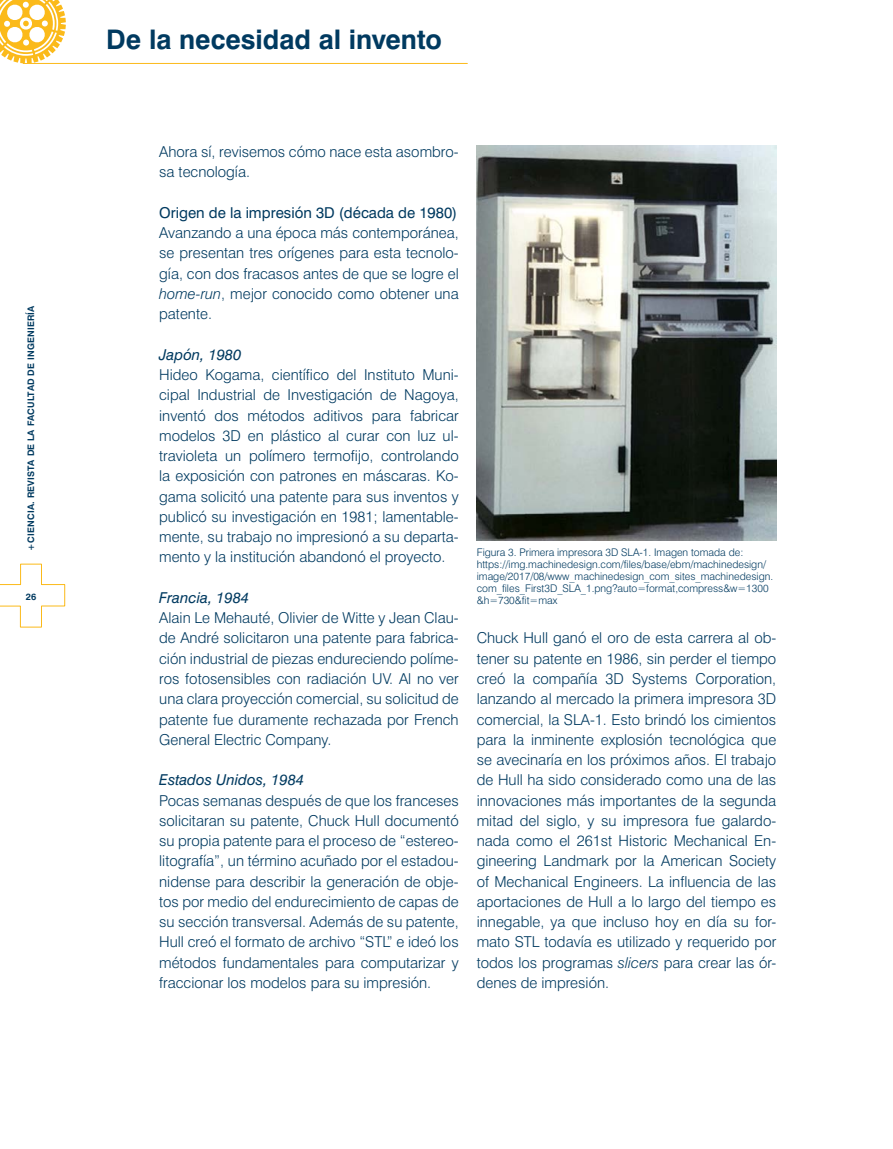
<style>
.page{position:relative;width:893px;height:1149px;background:#fff}
.page>*{position:absolute;margin:0;border:0;box-sizing:border-box;transform-origin:0 0}
.t1{font:700 27px "Swiss 721";color:#003a60}
.t2{font:300 15px/20.2px "Swiss 721";color:#003a60;text-align:justify}
.t3{font:italic 15px "Swiss 721";color:#003a60}
.t4{font:15px "Swiss 721 Roman";color:#003a60}
.t5{font:300 10.5px/12px "Swiss 721";color:#003a60}
.t6{font:700 9.15px "Swiss 721";color:#003a60}
.t7{font:700 9px "Swiss 721";letter-spacing:.02em;color:#003a60}
.s1{font-style:italic}
</style>
<div class="page">
<svg style="left:0;top:0;width:66px;height:63px"></svg>
<hr style="left:23px;top:63px;width:444px;height:1px;background:#fbba1a">
<svg style="left:0;top:563px;width:65px;height:64px"></svg>
<img style="left:476px;top:145px;width:300px;height:395px">
<p class="t7" style="left:26px;top:550px;width:246px;rotate:-90deg">+CIENCIA. REVISTA DE LA FACULTAD DE INGENIERÍA</p>
<p class="t6" style="left:26px;top:590px;width:12px">26</p>
<h1 class="t1" style="left:106px;top:23px;width:337px">De la necesidad al invento</h1>
<p class="t2" style="left:159px;top:141px;width:301px">Ahora sí, revisemos cómo nace esta asombro&shy;sa tecnología.</p>
<p class="t4" style="left:159px;top:203px;width:300px">Origen de la impresión 3D (década de 1980)</p>
<p class="t2" style="left:159px;top:222px;width:301px">Avanzando a una época más contemporánea, se presentan tres orígenes para esta tecnolo&shy;gía, con dos fracasos antes de que se logre el <span class="s1">home-run</span>, mejor conocido como obtener una patente.</p>
<p class="t3" style="left:159px;top:345px;width:84px">Japón, 1980</p>
<p class="t2" style="left:159px;top:364px;width:301px">Hideo Kogama, científico del Instituto Muni&shy;cipal Industrial de Investigación de Nagoya, inventó dos métodos aditivos para fabricar modelos 3D en plástico al curar con luz ul&shy;travioleta un polímero termofijo, controlando la exposición con patrones en máscaras. Ko&shy;gama solicitó una patente para sus inventos y publicó su investigación en 1981; lamentable&shy;mente, su trabajo no impresionó a su departa&shy;mento y la institución abandonó el proyecto.</p>
<p class="t3" style="left:159px;top:588px;width:91px">Francia, 1984</p>
<p class="t2" style="left:159px;top:607px;width:301px">Alain Le Mehauté, Olivier de Witte y Jean Clau&shy;de André solicitaron una patente para fabrica&shy;ción industrial de piezas endureciendo políme&shy;ros fotosensibles con radiación UV. Al no ver una clara proyección comercial, su solicitud de patente fue duramente rechazada por French General Electric Company.</p>
<p class="t3" style="left:159px;top:770px;width:146px">Estados Unidos, 1984</p>
<p class="t2" style="left:159px;top:789px;width:301px">Pocas semanas después de que los franceses solicitaran su patente, Chuck Hull documentó su propia patente para el proceso de “estereo&shy;litografía”, un término acuñado por el estadou&shy;nidense para describir la generación de obje&shy;tos por medio del endurecimiento de capas de su sección transversal. Además de su patente, Hull creó el formato de archivo “STL” e ideó los métodos fundamentales para computarizar y fraccionar los modelos para su impresión.</p>
<p class="t5" style="left:477px;top:546px;width:298px">Figura 3. Primera impresora 3D SLA-1. Imagen tomada de: https://img.machinedesign.com/files/base/ebm/machinedesign/ image/2017/08/www_machinedesign_com_sites_machinedesign. com_files_First3D_SLA_1.png?auto=format,compress&amp;w=1300 &amp;h=730&amp;fit=max</p>
<p class="t2" style="left:477px;top:627px;width:301px">Chuck Hull ganó el oro de esta carrera al ob&shy;tener su patente en 1986, sin perder el tiempo creó la compañía 3D Systems Corporation, lanzando al mercado la primera impresora 3D comercial, la SLA-1. Esto brindó los cimientos para la inminente explosión tecnológica que se avecinaría en los próximos años. El trabajo de Hull ha sido considerado como una de las innovaciones más importantes de la segunda mitad del siglo, y su impresora fue galardo&shy;nada como el 261st Historic Mechanical En&shy;gineering Landmark por la American Society of Mechanical Engineers. La influencia de las aportaciones de Hull a lo largo del tiempo es innegable, ya que incluso hoy en día su for&shy;mato STL todavía es utilizado y requerido por todos los programas <span class="s1">slicers</span> para crear las ór&shy;denes de impresión.</p>
</div>
